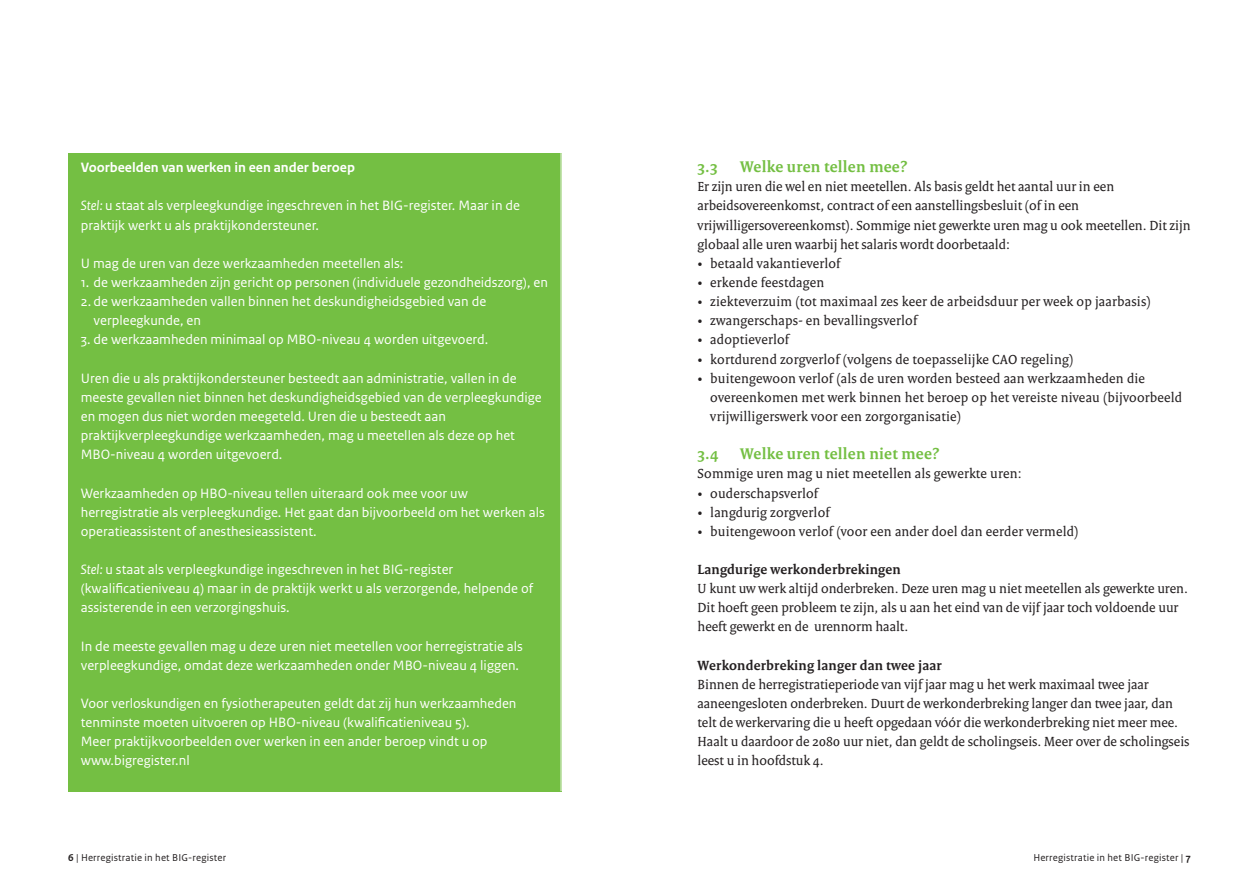
<style>
.page{position:relative;width:1259px;height:893px;background:#fff}
.page>*{position:absolute;margin:0;border:0;box-sizing:border-box;transform-origin:0 0}
.t1{font:700 16.5px "Rijksoverheid Serif";letter-spacing:.015em;color:#74bf43}
.t2{font:14.25px/19.2px "Rijksoverheid Sans Text";color:#fff}
.t3{font:14.25px/19.2px "Rijksoverheid Serif";color:#231f20}
.t4{font:700 14.25px "Rijksoverheid Serif";letter-spacing:.015em;color:#231f20}
.t5{font:700 14.25px "Rijksoverheid Sans Text";color:#fff}
.t6{font:10.5px "Rijksoverheid Sans Text";letter-spacing:.015em;color:#231f20}
.s1{font-style:italic}
.s2{font-weight:700}
</style>
<div class="page">
<div style="left:68px;top:153px;width:493px;height:638px;background:#74bf43"></div>
<p class="t5" style="left:81px;top:160px;width:276px">Voorbeelden van werken in een ander beroep</p>
<p class="t2" style="left:81px;top:196px;width:441px"><span class="s1">Stel:</span> u staat als verpleegkundige ingeschreven in het BIG-register. Maar in de praktijk werkt u als praktijkondersteuner.</p>
<p class="t2" style="left:81px;top:254px;width:324px">U mag de uren van deze werkzaamheden meetellen als:</p>
<p class="t2" style="left:81px;top:273px;width:468px">1. de werkzaamheden zijn gericht op personen (individuele gezondheidszorg), en</p>
<p class="t2" style="left:94px;top:292px;width:394px;text-indent:-13px">2. de werkzaamheden vallen binnen het deskundigheidsgebied van de verpleegkunde, en</p>
<p class="t2" style="left:81px;top:330px;width:409px">3. de werkzaamheden minimaal op MBO-niveau 4 worden uitgevoerd.</p>
<p class="t2" style="left:81px;top:369px;width:462px">Uren die u als praktijkondersteuner besteedt aan administratie, vallen in de meeste gevallen niet binnen het deskundigheidsgebied van de verpleegkundige en mogen dus niet worden meegeteld. Uren die u besteedt aan praktijkverpleegkundige werkzaamheden, mag u meetellen als deze op het MBO-niveau 4 worden uitgevoerd.</p>
<p class="t2" style="left:81px;top:483px;width:465px">Werkzaamheden op HBO-niveau tellen uiteraard ook mee voor uw herregistratie als verpleegkundige. Het gaat dan bijvoorbeeld om het werken als operatieassistent of anesthesieassistent.</p>
<p class="t2" style="left:81px;top:560px;width:454px"><span class="s1">Stel:</span> u staat als verpleegkundige ingeschreven in het BIG-register (kwalificatieniveau 4) maar in de praktijk werkt u als verzorgende, helpende of assisterende in een verzorgingshuis.</p>
<p class="t2" style="left:81px;top:637px;width:443px">In de meeste gevallen mag u deze uren niet meetellen voor herregistratie als verpleegkundige, omdat deze werkzaamheden onder MBO-niveau 4 liggen.</p>
<p class="t2" style="left:81px;top:694px;width:437px">Voor verloskundigen en fysiotherapeuten geldt dat zij hun werkzaamheden tenminste moeten uitvoeren op HBO-niveau (kwalificatieniveau 5).<br>Meer praktijkvoorbeelden over werken in een ander beroep vindt u op www.bigregister.nl</p>
<p class="t1" style="left:697px;top:157px;width:22px">3.3</p>
<p class="t1" style="left:740px;top:157px;width:169px">Welke uren tellen mee?</p>
<p class="t3" style="left:697px;top:177px;width:494px">Er zijn uren die wel en niet meetellen. Als basis geldt het aantal uur in een arbeidsovereenkomst, contract of een aanstellingsbesluit (of in een vrijwilligersovereenkomst). Sommige niet gewerkte uren mag u ook meetellen. Dit zijn globaal alle uren waarbij het salaris wordt doorbetaald:</p>
<p class="t3" style="left:697px;top:254px;width:144px">• betaald vakantieverlof</p>
<p class="t3" style="left:697px;top:273px;width:128px">• erkende feestdagen</p>
<p class="t3" style="left:697px;top:292px;width:455px">• ziekteverzuim (tot maximaal zes keer de arbeidsduur per week op jaarbasis)</p>
<p class="t3" style="left:697px;top:311px;width:221px">• zwangerschaps- en bevallingsverlof</p>
<p class="t3" style="left:697px;top:330px;width:93px">• adoptieverlof</p>
<p class="t3" style="left:697px;top:349px;width:377px">• kortdurend zorgverlof (volgens de toepasselijke CAO regeling)</p>
<p class="t3" style="left:710px;top:368px;width:473px;text-indent:-13px">• buitengewoon verlof (als de uren worden besteed aan werkzaamheden die overeenkomen met werk binnen het beroep op het vereiste niveau (bijvoorbeeld vrijwilligerswerk voor een zorgorganisatie)</p>
<p class="t1" style="left:697px;top:444px;width:22px">3.4</p>
<p class="t1" style="left:740px;top:444px;width:201px">Welke uren tellen niet mee?</p>
<p class="t3" style="left:697px;top:464px;width:326px">Sommige uren mag u niet meetellen als gewerkte uren:</p>
<p class="t3" style="left:697px;top:483px;width:122px">• ouderschapsverlof</p>
<p class="t3" style="left:697px;top:502px;width:134px">• langdurig zorgverlof</p>
<p class="t3" style="left:697px;top:521px;width:382px">• buitengewoon verlof (voor een ander doel dan eerder vermeld)</p>
<p class="t4" style="left:697px;top:561px;width:205px">Langdurige werkonderbrekingen</p>
<p class="t3" style="left:697px;top:579px;width:492px">U kunt uw werk altijd onderbreken. Deze uren mag u niet meetellen als gewerkte uren.<br>Dit hoeft geen probleem te zijn, als u aan het eind van de vijf jaar toch voldoende uur heeft gewerkt en de urennorm haalt.</p>
<p class="t4" style="left:697px;top:657px;width:246px">Werkonderbreking langer dan twee jaar</p>
<p class="t3" style="left:697px;top:675px;width:493px">Binnen de herregistratieperiode van vijf jaar mag u het werk maximaal twee jaar aaneengesloten onderbreken. Duurt de werkonderbreking langer dan twee jaar, dan telt de werkervaring die u heeft opgedaan vóór die werkonderbreking niet meer mee.<br>Haalt u daardoor de 2080 uur niet, dan geldt de scholingseis. Meer over de scholingseis leest u in hoofdstuk 4.</p>
<p class="t6" style="left:68px;top:852px;width:160px"><span class="s2">6</span> | Herregistratie in het BIG-register</p>
<p class="t6" style="left:1033px;top:852px;width:159px">Herregistratie in het BIG-register | <span class="s2">7</span></p>
</div>
